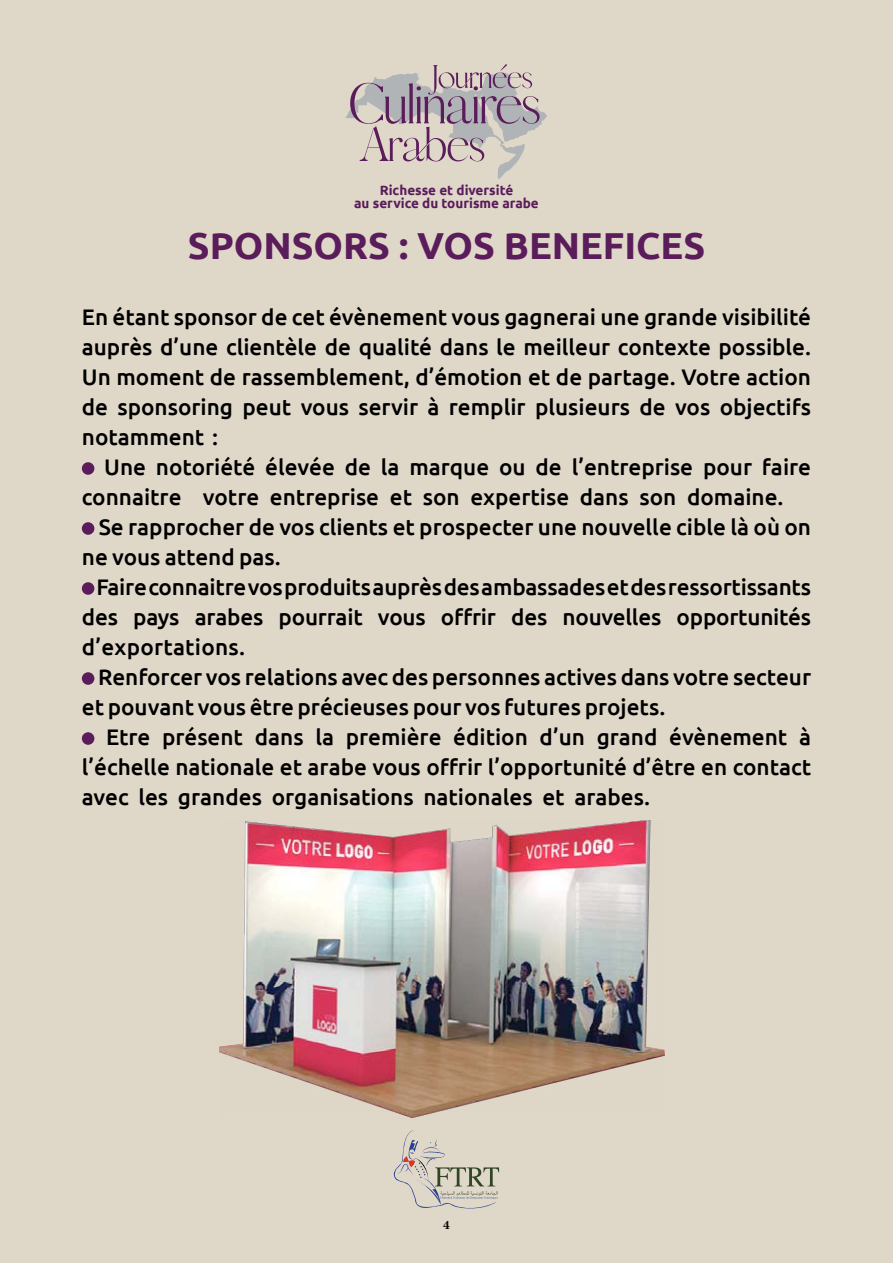
<style>
.page{position:relative;width:893px;height:1263px;background:#dfd7c8}
.page>*{position:absolute;margin:0;border:0;box-sizing:border-box;transform-origin:0 0}
.t1{font:700 37.5px "Ubuntu";color:#5a1c5b}
.t2{font:500 22.5px/30px "Ubuntu";color:#000}
.t3{font:700 18px "Adobe Arabic";color:#000}
.t4{font:700 13.5px/13.5px "Ubuntu";color:#5a1c5b;text-align:center}
</style>
<div class="page">
<svg style="left:346px;top:64px;width:201px;height:115px"></svg>
<div style="left:82px;top:462px;width:12px;height:13px;background:#5a1c5b;border-radius:50%"></div>
<div style="left:82px;top:522px;width:12px;height:13px;background:#5a1c5b;border-radius:50%"></div>
<div style="left:82px;top:582px;width:12px;height:13px;background:#5a1c5b;border-radius:50%"></div>
<div style="left:82px;top:672px;width:12px;height:13px;background:#5a1c5b;border-radius:50%"></div>
<div style="left:82px;top:732px;width:12px;height:13px;background:#5a1c5b;border-radius:50%"></div>
<svg style="left:393px;top:1130px;width:106px;height:79px"></svg>
<img style="left:219px;top:820px;width:446px;height:297px">
<p class="t4" style="left:354px;top:183px;width:186px">Richesse et diversité<br>au service du tourisme arabe</p>
<h1 class="t1" style="left:504px;top:223px;width:50px">BENE</h1>
<h1 class="t1" style="left:603px;top:223px;width:79px">FICES</h1>
<h1 class="t1" style="left:188px;top:223px;width:26px">SPONSORS</h1>
<h1 class="t1" style="left:399px;top:223px;width:70px">:VOS</h1>
<p class="t2" style="left:82px;top:301px;width:731px;text-align:justify">En étant sponsor de cet évènement vous gagnerai une grande visibilité auprès ’d une clientèle de qualité dans le meilleur contexte possible.<br>Un moment de rassemblement ’d, émotion et de partage. Votre action de sponsoring peut vous servir à remplir plusieurs de vos objectifs notamment :</p>
<p class="t2" style="left:687px;top:451px;width:126px;text-indent:-583px">Une notoriété élevée de la marque ou de ’l entreprise pour faire domaine.</p>
<p class="t2" style="left:580px;top:481px;width:50px">dans</p>
<p class="t2" style="left:82px;top:481px;width:101px">connaitre</p>
<p class="t2" style="left:99px;top:511px;width:714px">Se rapprocher de vos clients et prospecter une nouvelle cible là où on</p>
<p class="t2" style="left:82px;top:541px;width:200px">ne vous attend pas.</p>
<p class="t2" style="left:96px;top:571px;width:716px">Faireconnaitrevosproduitsauprèsdesambassadesetdesressortissants</p>
<p class="t2" style="left:677px;top:601px;width:136px">opportunités</p>
<p class="t2" style="left:270px;top:481px;width:111px">entreprise</p>
<p class="t2" style="left:470px;top:481px;width:100px">expertise</p>
<p class="t2" style="left:203px;top:481px;width:58px">votre</p>
<p class="t2" style="left:390px;top:481px;width:24px">et</p>
<p class="t2" style="left:423px;top:481px;width:38px">son</p>
<p class="t2" style="left:639px;top:481px;width:38px">son</p>
<p class="t2" style="left:82px;top:601px;width:38px">des</p>
<p class="t2" style="left:82px;top:631px;width:165px">d’exportations.</p>
<p class="t2" style="left:98px;top:661px;width:715px">Renforcer vos relations avec des personnes actives dans votre secteur</p>
<p class="t2" style="left:82px;top:691px;width:585px">et pouvant vous être précieuses pour vos futures projets.</p>
<p class="t2" style="left:799px;top:721px;width:14px">à</p>
<p class="t2" style="left:195px;top:601px;width:70px">arabes</p>
<p class="t2" style="left:441px;top:601px;width:56px">offrir</p>
<p class="t2" style="left:511px;top:601px;width:38px">des</p>
<p class="t2" style="left:562px;top:601px;width:100px">nouvelles</p>
<p class="t2" style="left:279px;top:601px;width:86px">pourrait</p>
<p class="t2" style="left:133px;top:601px;width:48px">pays</p>
<p class="t2" style="left:378px;top:601px;width:49px">vous</p>
<p class="t2" style="left:162px;top:721px;width:83px">présent</p>
<p class="t2" style="left:346px;top:721px;width:97px">première</p>
<p class="t2" style="left:453px;top:721px;width:76px">édition</p>
<p class="t2" style="left:669px;top:721px;width:120px">évènement</p>
<p class="t2" style="left:255px;top:721px;width:50px">dans</p>
<p class="t2" style="left:315px;top:721px;width:20px">la</p>
<p class="t2" style="left:540px;top:721px;width:47px">’d un</p>
<p class="t2" style="left:597px;top:721px;width:62px">grand</p>
<p class="t2" style="left:82px;top:721px;width:731px;text-indent:24px">Etre<br>’l échelle nationale et arabe vous offrir ’l opportunité ’d être en contact avec les grandes organisations nationales et arabes.</p>
<p class="t3" style="left:443px;top:1212px;width:8px">4</p>
</div>
